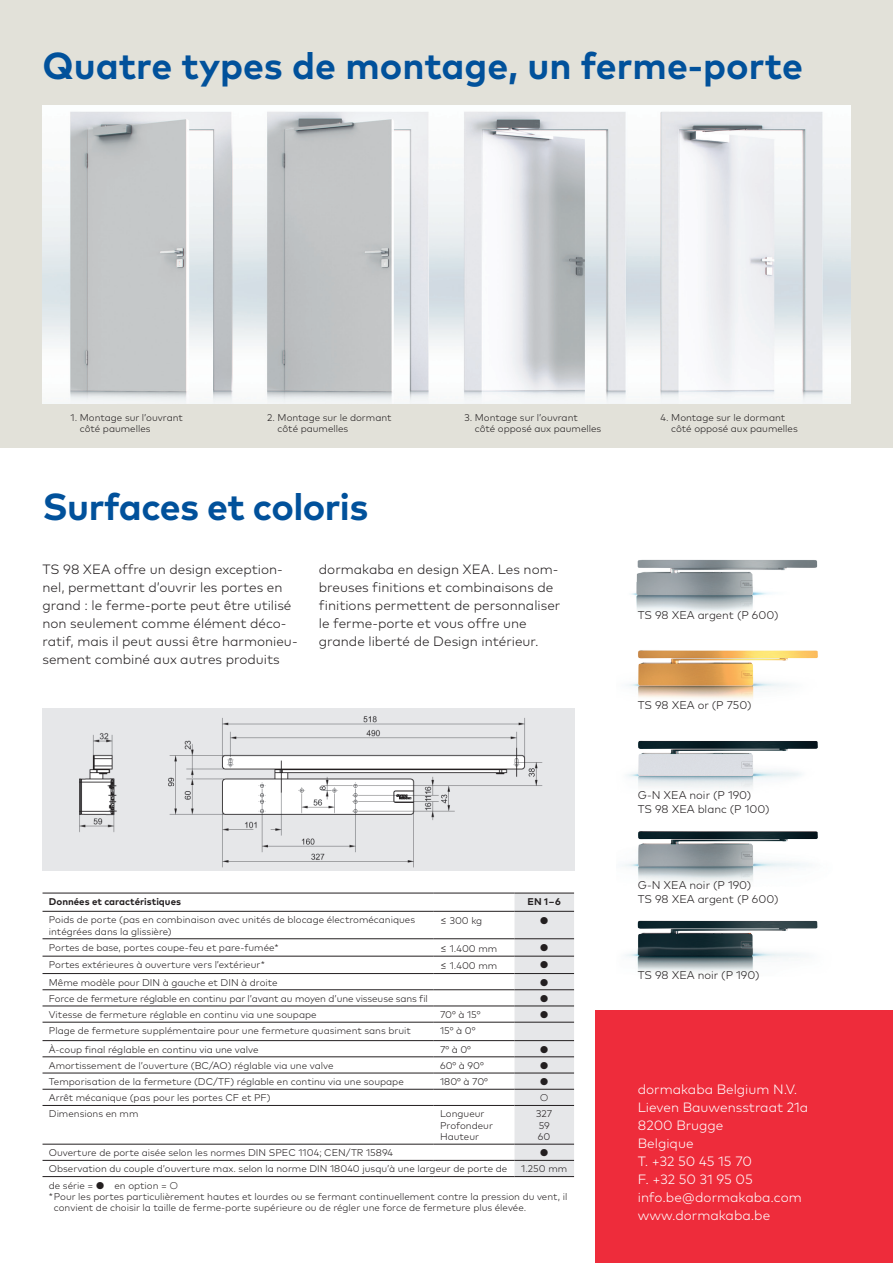
<style>
.page{position:relative;width:893px;height:1263px;background:#fff}
.page>*{position:absolute;margin:0;border:0;box-sizing:border-box;transform-origin:0 0}
.t1{font:700 37.5px "Mark Pro";letter-spacing:-.005em;color:#01519b}
.t2{font:300 13.5px/18px "Mark Pro";color:#231f20}
.t3{font:300 13.5px/18px "Mark Pro";color:#fff}
.t4{font:300 11.25px/14.2px "Mark Pro";color:#231f20}
.t5{font:300 9.75px/11.2px "Mark Pro";color:#231f20}
.t6{font:700 9.75px "Mark Pro";color:#231f20}
.s1{font-size:11.25px}
</style>
<div class="page">
<div style="left:0;top:0;width:893px;height:448px;background:#e2e1d9"></div>
<img style="left:629px;top:559px;width:189px;height:45px">
<img style="left:617px;top:831px;width:213px;height:43px">
<img style="left:638px;top:694px;width:116px;height:5px">
<img style="left:627px;top:650px;width:191px;height:44px">
<img style="left:623px;top:740px;width:195px;height:44px">
<img style="left:626px;top:920px;width:192px;height:54px">
<div style="left:595px;top:1010px;width:298px;height:253px;background:#ee2c3b"></div>
<svg style="left:514px;top:894px;width:60px;height:282px;background:#e4e5e6"></svg>
<hr style="left:43px;top:893px;width:391px;height:1px;background:#231f20">
<hr style="left:434px;top:893px;width:80px;height:1px;background:#231f20">
<hr style="left:514px;top:893px;width:60px;height:1px;background:#231f20">
<hr style="left:434px;top:973px;width:80px;height:1px;background:#231f20">
<hr style="left:514px;top:973px;width:60px;height:1px;background:#231f20">
<hr style="left:434px;top:989px;width:80px;height:1px;background:#231f20">
<hr style="left:514px;top:989px;width:60px;height:1px;background:#231f20">
<hr style="left:434px;top:1006px;width:80px;height:1px;background:#231f20">
<hr style="left:514px;top:1006px;width:60px;height:1px;background:#231f20">
<hr style="left:43px;top:911px;width:391px;height:1px;background:#231f20">
<hr style="left:434px;top:911px;width:80px;height:1px;background:#231f20">
<hr style="left:514px;top:911px;width:60px;height:1px;background:#231f20">
<hr style="left:43px;top:938px;width:391px;height:1px;background:#231f20">
<hr style="left:434px;top:938px;width:80px;height:1px;background:#231f20">
<hr style="left:514px;top:938px;width:60px;height:1px;background:#231f20">
<hr style="left:43px;top:956px;width:391px;height:1px;background:#231f20">
<hr style="left:434px;top:956px;width:80px;height:1px;background:#231f20">
<hr style="left:514px;top:956px;width:60px;height:1px;background:#231f20">
<hr style="left:43px;top:973px;width:391px;height:1px;background:#231f20">
<hr style="left:43px;top:989px;width:391px;height:1px;background:#231f20">
<hr style="left:43px;top:1006px;width:391px;height:1px;background:#231f20">
<hr style="left:43px;top:1022px;width:391px;height:1px;background:#231f20">
<hr style="left:434px;top:1022px;width:80px;height:1px;background:#231f20">
<hr style="left:514px;top:1022px;width:60px;height:1px;background:#231f20">
<hr style="left:43px;top:1040px;width:391px;height:1px;background:#231f20">
<hr style="left:434px;top:1040px;width:80px;height:1px;background:#231f20">
<hr style="left:514px;top:1040px;width:60px;height:1px;background:#231f20">
<hr style="left:43px;top:1056px;width:391px;height:1px;background:#231f20">
<hr style="left:434px;top:1056px;width:80px;height:1px;background:#231f20">
<hr style="left:514px;top:1056px;width:60px;height:1px;background:#231f20">
<hr style="left:43px;top:1073px;width:391px;height:1px;background:#231f20">
<hr style="left:434px;top:1073px;width:80px;height:1px;background:#231f20">
<hr style="left:514px;top:1073px;width:60px;height:1px;background:#231f20">
<hr style="left:43px;top:1089px;width:391px;height:1px;background:#231f20">
<hr style="left:434px;top:1089px;width:80px;height:1px;background:#231f20">
<hr style="left:514px;top:1089px;width:60px;height:1px;background:#231f20">
<hr style="left:43px;top:1105px;width:391px;height:1px;background:#231f20">
<hr style="left:434px;top:1105px;width:80px;height:1px;background:#231f20">
<hr style="left:514px;top:1105px;width:60px;height:1px;background:#231f20">
<hr style="left:43px;top:1144px;width:391px;height:1px;background:#231f20">
<hr style="left:434px;top:1144px;width:80px;height:1px;background:#231f20">
<hr style="left:514px;top:1144px;width:60px;height:1px;background:#231f20">
<hr style="left:43px;top:1160px;width:391px;height:1px;background:#231f20">
<hr style="left:434px;top:1160px;width:80px;height:1px;background:#231f20">
<hr style="left:514px;top:1160px;width:60px;height:1px;background:#231f20">
<hr style="left:43px;top:1176px;width:391px;height:1px;background:#231f20">
<hr style="left:434px;top:1176px;width:80px;height:1px;background:#231f20">
<hr style="left:514px;top:1176px;width:60px;height:1px;background:#231f20">
<img style="left:43px;top:709px;width:531px;height:162px">
<img style="left:43px;top:106px;width:807px;height:297px">
<h1 class="t1" style="left:43px;top:37px;width:762px">Quatre types de montage, un ferme-porte</h1>
<p class="t5" style="left:80px;top:411px;width:105px;text-indent:-9px">1. Montage sur l’ouvrant côté paumelles</p>
<p class="t5" style="left:278px;top:411px;width:115px;text-indent:-11px">2. Montage sur le dormant côté paumelles</p>
<p class="t5" style="left:475px;top:411px;width:128px;text-indent:-10px">3. Montage sur l’ouvrant<br>côté opposé aux paumelles</p>
<p class="t5" style="left:671px;top:411px;width:128px;text-indent:-11px">4. Montage sur le dormant côté opposé aux paumelles</p>
<h1 class="t1" style="left:43px;top:478px;width:327px">Surfaces et coloris</h1>
<h2 class="t2" style="left:43px;top:559px;width:257px">TS 98 XEA offre un design exception&shy;nel, permettant d’ouvrir les portes en grand : le ferme-porte peut être utilisé non seulement comme élément déco&shy;ratif, mais il peut aussi être harmonieu&shy;sement combiné aux autres produits</h2>
<h2 class="t2" style="left:319px;top:559px;width:243px">dormakaba en design XEA. Les nom&shy;breuses finitions et combinaisons de finitions permettent de personnaliser le ferme-porte et vous offre une grande liberté de Design intérieur.</h2>
<p class="t6" style="left:49px;top:894px;width:134px">Données et caractéristiques</p>
<p class="t6" style="left:527px;top:894px;width:35px">EN 1 – 6</p>
<p class="t5" style="left:49px;top:913px;width:368px">Poids de porte (pas en combinaison avec unités de blocage électromécaniques intégrées dans la glissière)</p>
<p class="t5" style="left:440px;top:914px;width:44px"><span class="s1">≤</span> 300 kg</p>
<p class="t5" style="left:540px;top:914px;width:10px">●</p>
<p class="t5" style="left:49px;top:941px;width:231px">Portes de base, portes coupe-feu et pare-fumée*</p>
<p class="t5" style="left:440px;top:942px;width:59px"><span class="s1">≤</span> 1.400 mm</p>
<p class="t5" style="left:540px;top:941px;width:10px">●</p>
<p class="t5" style="left:49px;top:958px;width:218px">Portes extérieures à ouverture vers l’extérieur*</p>
<p class="t5" style="left:440px;top:959px;width:59px"><span class="s1">≤</span> 1.400 mm</p>
<p class="t5" style="left:540px;top:958px;width:10px">●</p>
<p class="t5" style="left:49px;top:976px;width:230px">Même modèle pour DIN à gauche et DIN à droite</p>
<p class="t5" style="left:540px;top:976px;width:10px">●</p>
<p class="t5" style="left:49px;top:992px;width:381px">Force de fermeture réglable en continu par l’avant au moyen d’une visseuse sans fil</p>
<p class="t5" style="left:540px;top:992px;width:10px">●</p>
<p class="t5" style="left:49px;top:1008px;width:269px">Vitesse de fermeture réglable en continu via une soupape</p>
<p class="t5" style="left:440px;top:1008px;width:42px">70° à 15°</p>
<p class="t5" style="left:540px;top:1008px;width:10px">●</p>
<p class="t5" style="left:49px;top:1024px;width:363px">Plage de fermeture supplémentaire pour une fermeture quasiment sans bruit</p>
<p class="t5" style="left:440px;top:1024px;width:37px">15° à 0°</p>
<p class="t5" style="left:49px;top:1043px;width:211px">À-coup final réglable en continu via une valve</p>
<p class="t5" style="left:440px;top:1043px;width:32px">7° à 0°</p>
<p class="t5" style="left:540px;top:1043px;width:10px">●</p>
<p class="t5" style="left:49px;top:1059px;width:286px">Amortissement de l’ouverture (BC/AO) réglable via une valve</p>
<p class="t5" style="left:440px;top:1059px;width:45px">60° à 90°</p>
<p class="t5" style="left:540px;top:1059px;width:10px">●</p>
<p class="t5" style="left:49px;top:1075px;width:356px">Temporisation de la fermeture (DC/TF) réglable en continu via une soupape</p>
<p class="t5" style="left:440px;top:1075px;width:49px">180° à 70°</p>
<p class="t5" style="left:540px;top:1075px;width:10px">●</p>
<p class="t5" style="left:49px;top:1091px;width:223px">Arrêt mécanique (pas pour les portes CF et PF)</p>
<p class="t5" style="left:540px;top:1091px;width:10px">○</p>
<p class="t5" style="left:49px;top:1107px;width:91px">Dimensions en mm</p>
<p class="t5" style="left:440px;top:1107px;width:54px">Longueur<br>Profondeur<br>Hauteur</p>
<p class="t5" style="left:536px;top:1107px;width:17px">327<br>59<br>60</p>
<p class="t5" style="left:49px;top:1146px;width:346px">Ouverture de porte aisée selon les normes DIN SPEC 1104; CEN/TR 15894</p>
<p class="t5" style="left:540px;top:1146px;width:10px">●</p>
<p class="t5" style="left:49px;top:1162px;width:460px">Observation du couple d’ouverture max. selon la norme DIN 18040 jusqu’à une largeur de porte de</p>
<p class="t5" style="left:521px;top:1162px;width:47px">1.250 mm</p>
<p class="t5" style="left:49px;top:1179px;width:131px">de série = ● en option = ○</p>
<p class="t5" style="left:49px;top:1190px;width:520px">* Pour les portes particulièrement hautes et lourdes ou se fermant continuellement contre la pression du vent, il</p>
<p class="t5" style="left:54px;top:1201px;width:474px">convient de choisir la taille de ferme-porte supérieure ou de régler une force de fermeture plus élevée.</p>
<p class="t4" style="left:638px;top:607px;width:142px">TS 98 XEA argent (P 600)</p>
<p class="t4" style="left:638px;top:697px;width:115px">TS 98 XEA or (P 750)</p>
<p class="t4" style="left:638px;top:787px;width:133px">G-N XEA noir (P 190)<br>TS 98 XEA blanc (P 100)</p>
<p class="t4" style="left:638px;top:877px;width:142px">G-N XEA noir (P 190)<br>TS 98 XEA argent (P 600)</p>
<p class="t4" style="left:638px;top:967px;width:123px">TS 98 XEA noir (P 190)</p>
<h2 class="t3" style="left:638px;top:1079px;width:172px">dormakaba Belgium N.V.<br>Lieven Bauwensstraat 21a<br>8200 Brugge<br>Belgique<br>T. +32 50 45 15 70<br>F. +32 50 31 95 05 info.be@dormakaba.com www.dormakaba.be</h2>
</div>
